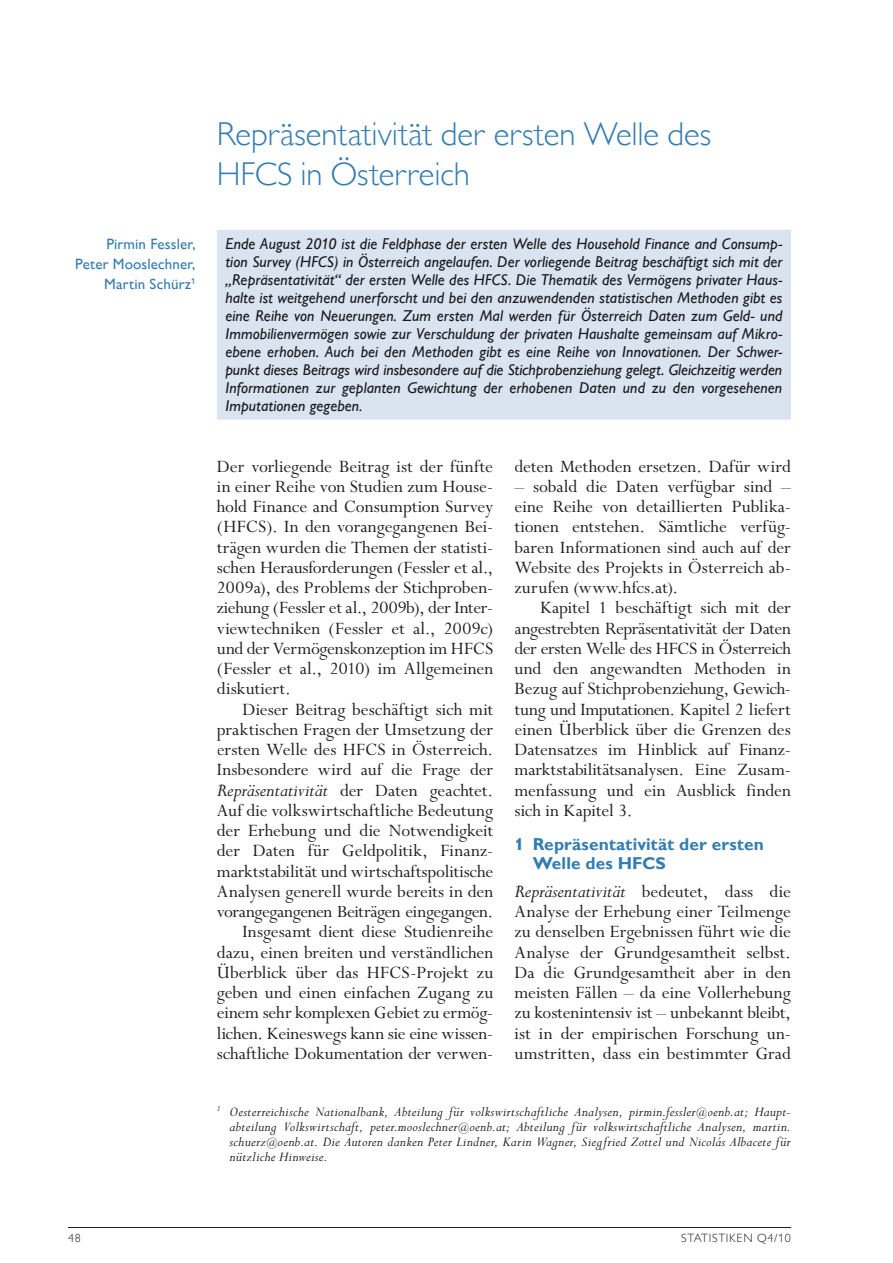
<style>
.page{position:relative;width:893px;height:1263px;background:#fff}
.page>*{position:absolute;margin:0;border:0;box-sizing:border-box;transform-origin:0 0}
.t1{font:300 33px/40.5px "Gill Sans MT Pro";color:#337db1}
.t2{font:italic 20.25px "Perpetua Std";color:#231f20}
.t3{font:19.5px/20.2px "Perpetua Std";color:#231f20;text-align:justify}
.t4{font:700 17.25px/18.8px "Gill Sans MT Pro";letter-spacing:.005em;color:#337db1}
.t5{font:italic 500 15.75px/18px "Gill Sans MT Pro";letter-spacing:.005em;color:#1a191f;text-align:justify}
.t6{font:italic 15px/15px "Perpetua Std";letter-spacing:.015em;color:#231f20;text-align:justify}
.t7{font:500 15px/20.2px "Gill Sans MT Pro";letter-spacing:.01em;color:#337db1;text-align:right}
.t8{font:300 12px "Gill Sans MT Pro";letter-spacing:.06em;color:#231f20}
.s1{font-style:normal;font-size:19.5px}
.s2{font-size:12px}
</style>
<div class="page">
<hr style="left:68px;top:1227px;width:723px;height:1px;background:#231f20">
<hr style="left:218px;top:741px;width:275px;height:1px;background:#231f20">
<hr style="left:515px;top:639px;width:276px;height:1px;background:#231f20">
<hr style="left:515px;top:720px;width:276px;height:1px;background:#231f20">
<div style="left:217px;top:230px;width:574px;height:190px;background:#dae4f0"></div>
<div style="left:226px;top:238px;width:29px;height:11px;background:#dae4f0"></div>
<div style="left:260px;top:238px;width:522px;height:15px;background:#dae4f0"></div>
<div style="left:226px;top:253px;width:557px;height:18px;background:#dae4f0"></div>
<div style="left:225px;top:274px;width:557px;height:15px;background:#dae4f0"></div>
<div style="left:226px;top:292px;width:556px;height:15px;background:#dae4f0"></div>
<div style="left:226px;top:307px;width:557px;height:18px;background:#dae4f0"></div>
<div style="left:225px;top:328px;width:557px;height:15px;background:#dae4f0"></div>
<div style="left:226px;top:346px;width:556px;height:15px;background:#dae4f0"></div>
<div style="left:226px;top:364px;width:556px;height:15px;background:#dae4f0"></div>
<div style="left:226px;top:382px;width:556px;height:15px;background:#dae4f0"></div>
<div style="left:225px;top:400px;width:138px;height:15px;background:#dae4f0"></div>
<p class="t7" style="left:75px;top:233px;width:122px">Pirmin Fessler,<br>Peter Mooslechner,<br>Martin Schürz<sup>1</sup></p>
<h1 class="t1" style="left:217px;top:113px;width:496px">Repräsentativität der ersten Welle des<br>HFCS in Österreich</h1>
<p class="t5" style="left:225px;top:235px;width:559px">Ende August 2010 ist die Feldphase der ersten Welle des Household Finance and Consump&shy;tion Survey (HFCS) in Österreich angelaufen. Der vorliegende Beitrag beschäftigt sich mit der „Repräsentativität“ der ersten Welle des HFCS. Die Thematik des Vermögens privater Haus&shy;halte ist weitgehend unerforscht und bei den anzuwendenden statistischen Methoden gibt es eine Reihe von Neuerungen. Zum ersten Mal werden für Österreich Daten zum Geld- und Immobilienvermögen sowie zur Verschuldung der privaten Haushalte gemeinsam auf Mikro&shy;ebene erhoben. Auch bei den Methoden gibt es eine Reihe von Innovationen. Der Schwer&shy;punkt dieses Beitrags wird insbesondere auf die Stichprobenziehung gelegt. Gleichzeitig werden Informationen zur geplanten Gewichtung der erhobenen Daten und zu den vorgesehenen Imputationen gegeben.</p>
<p class="t3" style="left:217px;top:457px;width:278px">Der vorliegende Beitrag ist der fünfte in einer Reihe von Studien zum House&shy;hold Finance and Consumption Survey (HFCS). In den vorangegangenen Bei&shy;trägen wurden die Themen der statisti&shy;schen Herausforderungen (Fessler et al., 2009a), des Problems der Stichproben&shy;ziehung (Fessler et al., 2009b), der Inter&shy;viewtechniken (Fessler et al., 2009c) und der Vermögenskonzeption im HFCS (Fessler et al., 2010) im Allgemeinen diskutiert.<sup>1</sup></p>
<p class="t3" style="left:217px;top:700px;width:278px;text-indent:26px">Dieser Beitrag beschäftigt sich mit praktischen Fragen der Umsetzung der ersten Welle des HFCS in Österreich.<br>Insbesondere wird auf die Frage der</p>
<p class="t2" style="left:217px;top:780px;width:278px">Repräsentativität <span class="s1">der Daten geachtet.</span></p>
<p class="t3" style="left:217px;top:801px;width:278px;text-align:right">Auf die volkswirtschaftliche Bedeutung der Erhebung und die Notwendigkeit der Daten für Geldpolitik, Finanz&shy;marktstabilität und wirtschaftspolitische Analysen generell wurde bereits in den vorangegangenen Beiträgen eingegangen.<br>Insgesamt dient diese Studienreihe dazu, einen breiten und verständlichen Überblick über das HFCS-Projekt zu geben und einen einfachen Zugang zu einem sehr komplexen Gebiet zu ermög&shy;lichen. Keineswegs kann sie eine wissen&shy;schaftliche Dokumentation der verwen-</p>
<p class="t3" style="left:514px;top:457px;width:278px">deten Methoden ersetzen. Dafür wird</p>
<p class="t3" style="left:514px;top:477px;width:278px">– sobald die Daten verfügbar sind – eine Reihe von detaillierten Publika&shy;tionen entstehen. Sämtliche verfüg&shy;baren Informationen sind auch auf der Website des Projekts in Österreich ab&shy;zurufen (www.hfcs.at).</p>
<p class="t3" style="left:514px;top:598px;width:278px;text-indent:26px">Kapitel 1 beschäftigt sich mit der angestrebten Repräsentativität der Daten der ersten Welle des HFCS in Österreich und den angewandten Methoden in Bezug auf Stichproben ziehung, Gewich&shy;tung und Imputationen. Kapitel 2 liefert einen Überblick über die Grenzen des Datensatzes im Hinblick auf Finanz&shy;marktstabilitätsanalysen. Eine Zusam&shy;menfassung und ein Ausblick finden sich in Kapitel 3.</p>
<p class="t4" style="left:533px;top:835px;width:233px;text-indent:-18px">1 Repräsentativität der ersten<br>Welle des HFCS</p>
<p class="t2" style="left:514px;top:881px;width:278px">Repräsentativität <span class="s1">bedeutet, dass die</span></p>
<p class="t3" style="left:514px;top:902px;width:278px">Analyse der Erhebung einer Teilmenge zu denselben Ergebnissen führt wie die Analyse der Grundgesamtheit selbst.<br>Da die Grundgesamtheit aber in den meisten Fällen – da eine Vollerhebung zu kostenintensiv ist – unbekannt bleibt, ist in der empirischen Forschung un&shy;umstritten, dass ein bestimmter Grad</p>
<p class="t6" style="left:230px;top:1105px;width:563px;text-indent:-13px"><sup>1</sup> Oesterreichische Nationalbank, Abteilung für volkswirtschaftliche Analysen, pirmin.fessler<span class="s2">@</span>oenb.at; Haupt&shy;abteilung Volkswirtschaft, peter.mooslechner<span class="s2">@</span>oenb.at; Abteilung für volkswirtschaftliche Analysen, martin. schuerz<span class="s2">@</span>oenb.at. Die Autoren danken Peter Lindner, Karin Wagner, Siegfried Zottel und Nicolás Albacete für nützliche Hinweise.</p>
<p class="t8" style="left:68px;top:1231px;width:14px">48</p>
<p class="t8" style="left:681px;top:1231px;width:111px">STATISTIKEN Q4/10</p>
</div>
